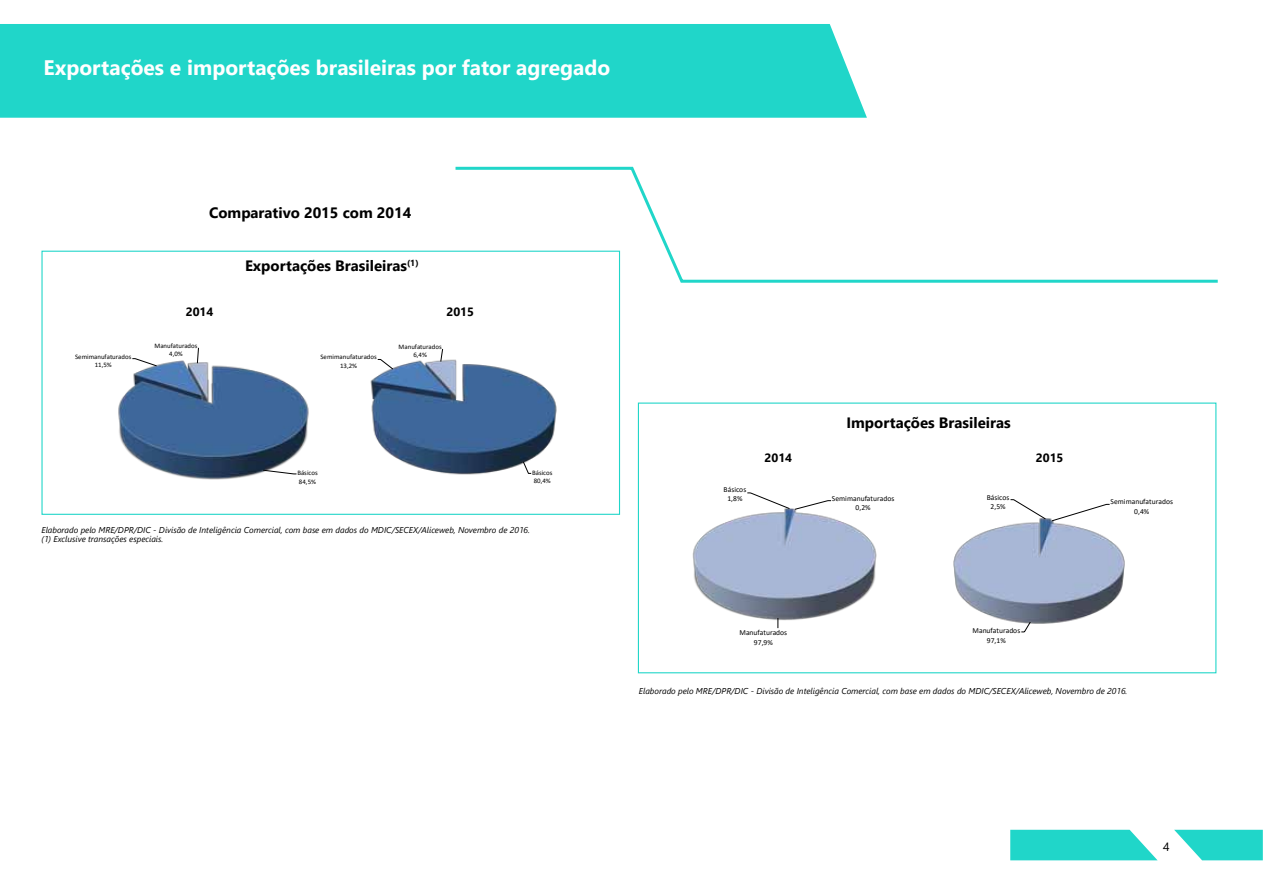
<style>
.page{position:relative;width:1263px;height:893px;background:#fff}
.page>*{position:absolute;margin:0;border:0;box-sizing:border-box;transform-origin:0 0}
.t1{font:700 21px "Segoe UI";color:#fff}
.t2{font:700 15px "Segoe UI";color:#000}
.t3{font:700 12px "Segoe UI";color:#000}
.t4{font:12px "Segoe UI";color:#000}
.t5{font:italic 8.55px/9.6px "Segoe UI";color:#000}
.t6{font:7.65px/9.3px "Calibri";color:#000;text-align:center}
.t7{font:6.9px/8.4px "Calibri";color:#000;text-align:center}
</style>
<div class="page">
<div style="left:0;top:24px;width:867px;height:94px;background:#20d6c9"></div>
<svg style="left:1010px;top:830px;width:147px;height:30px"></svg>
<svg style="left:1174px;top:830px;width:89px;height:30px"></svg>
<svg style="left:452px;top:166px;width:766px;height:118px"></svg>
<img style="left:953px;top:524px;width:172px;height:98px">
<svg style="left:1010px;top:499px;width:100px;height:134px"></svg>
<img style="left:692px;top:515px;width:185px;height:101px">
<svg style="left:747px;top:492px;width:84px;height:137px"></svg>
<div style="left:41px;top:251px;width:579px;height:264px;border:1px solid #20d6c9"></div>
<div style="left:638px;top:403px;width:578px;height:270px;border:1px solid #20d6c9"></div>
<img style="left:370px;top:376px;width:187px;height:99px">
<svg style="left:377px;top:349px;width:155px;height:125px"></svg>
<img style="left:118px;top:387px;width:191px;height:93px">
<svg style="left:132px;top:347px;width:165px;height:127px"></svg>
<h1 class="t1" style="left:44px;top:51px;width:568px">Exportações e importações brasileiras por fator agregado</h1>
<h2 class="t2" style="left:209px;top:200px;width:204px">Comparativo 2015 com 2014</h2>
<h2 class="t2" style="left:245px;top:253px;width:175px">Exportações Brasileiras<sup>(1)</sup></h2>
<p class="t7" style="left:75px;top:352px;width:58px">Semimanufaturados<br>11,5%</p>
<h3 class="t3" style="left:186px;top:302px;width:29px">2014</h3>
<h3 class="t3" style="left:446px;top:302px;width:29px">2015</h3>
<p class="t7" style="left:154px;top:341px;width:45px">Manufaturados<br>4,0%</p>
<p class="t7" style="left:320px;top:353px;width:58px">Semimanufaturados<br>13,2%</p>
<p class="t7" style="left:399px;top:342px;width:45px">Manufaturados<br>6,4%</p>
<p class="t7" style="left:297px;top:469px;width:22px;text-align:left">Básicos<br>84,5%</p>
<p class="t7" style="left:532px;top:468px;width:22px;text-align:left">Básicos<br>80,4%</p>
<p class="t5" style="left:41px;top:524px;width:490px">Elaborado pelo MRE/DPR/DIC - Divisão de Inteligência Comercial, com base em dados do MDIC/SECEX/Aliceweb, Novembro de 2016. (1) Exclusive transações especiais.</p>
<h2 class="t2" style="left:846px;top:410px;width:166px">Importações Brasileiras</h2>
<p class="t6" style="left:724px;top:485px;width:24px">Básicos<br>1,8%</p>
<h3 class="t3" style="left:765px;top:448px;width:29px">2014</h3>
<h3 class="t3" style="left:1036px;top:448px;width:29px">2015</h3>
<p class="t6" style="left:832px;top:493px;width:64px">Semimanufaturados<br>0,2%</p>
<p class="t6" style="left:987px;top:492px;width:24px">Básicos<br>2,5%</p>
<p class="t6" style="left:1110px;top:497px;width:64px">Semimanufaturados<br>0,4%</p>
<p class="t6" style="left:739px;top:628px;width:49px">Manufaturados<br>97,9%</p>
<p class="t6" style="left:972px;top:626px;width:49px">Manufaturados<br>97,1%</p>
<p class="t5" style="left:639px;top:685px;width:490px">Elaborado pelo MRE/DPR/DIC - Divisão de Inteligência Comercial, com base em dados do MDIC/SECEX/Aliceweb, Novembro de 2016.</p>
<h3 class="t4" style="left:1163px;top:837px;width:8px">4</h3>
</div>
